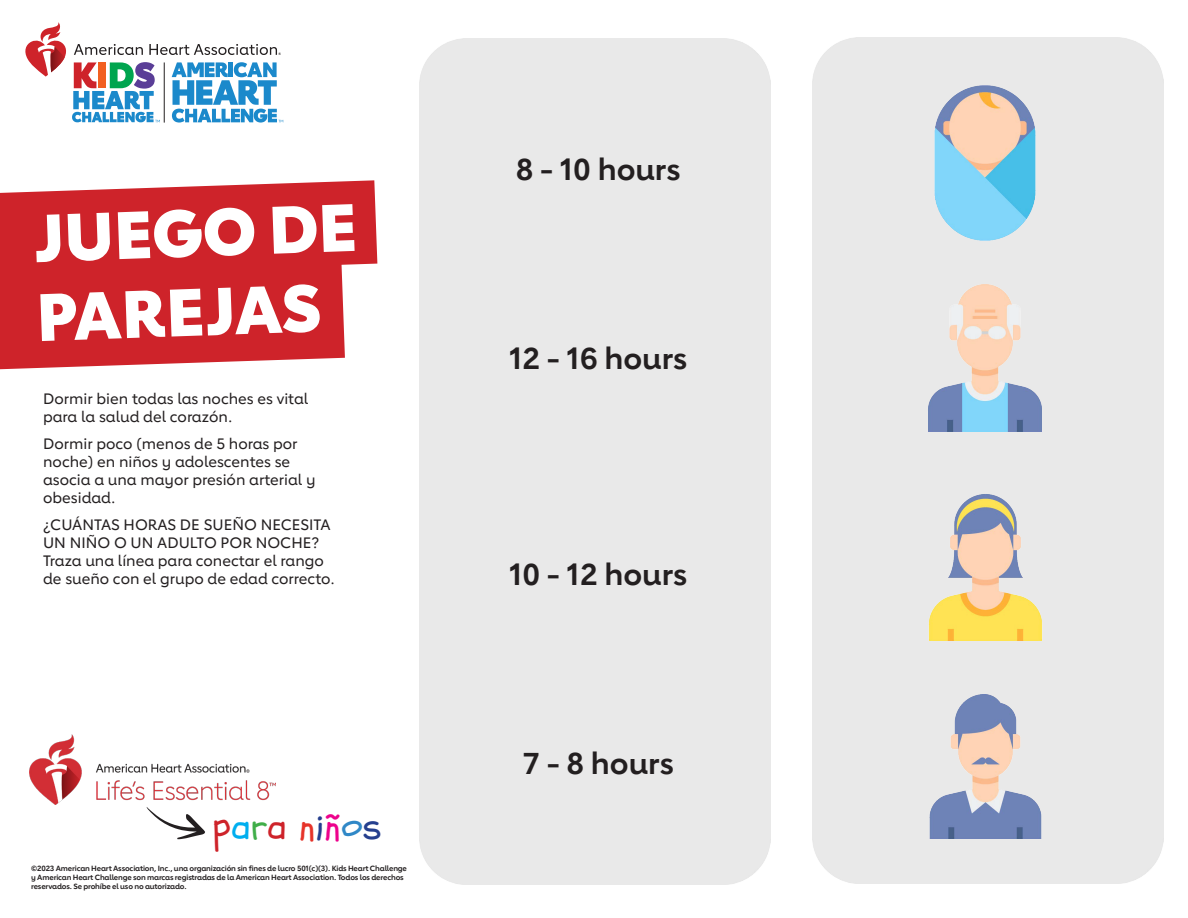
<style>
.page{position:relative;width:1188px;height:918px;background:#fff}
.page>*{position:absolute;margin:0;border:0;box-sizing:border-box;transform-origin:0 0}
.t1{font:800 66px/79.2px "Lub Dub";color:#fff}
.t2{font:40.35px "Schoolbell";color:#ce232a}
.t3{font:700 30px "Lub Dub";color:#231f20}
.t4{font:500 15px/18px "Lub Dub";color:#231f20}
.t5{font:700 7.5px/9px "Lub Dub";letter-spacing:-.02em;color:#231f20}
.s1{color:#00aeef}
.s2{color:#40ae49}
.s3{color:#e63329}
.s4{color:#253f8e}
.s5{color:#ed028c}
.s6{color:#3088c7}
</style>
<div class="page">
<svg style="left:25px;top:22px;width:258px;height:101px"></svg>
<svg style="left:0;top:180px;width:377px;height:189px;background:#d33b41"></svg>
<img style="left:905px;top:83px;width:161px;height:160px">
<img style="left:909px;top:281px;width:153px;height:153px">
<img style="left:910px;top:492px;width:151px;height:151px">
<img style="left:910px;top:692px;width:150px;height:150px">
<img style="left:30px;top:734px;width:246px;height:70px">
<svg style="left:147px;top:807px;width:58px;height:32px"></svg>
<h1 class="t1" style="left:32px;top:198px;width:325px;rotate:-2deg">JUEGO DE<br>PAREJAS</h1>
<p class="t4" style="left:43px;top:389px;width:267px">Dormir bien todas las noches es vital para la salud del corazón.</p>
<p class="t4" style="left:43px;top:434px;width:274px">Dormir poco (menos de 5 horas por noche) en niños y adolescentes se asocia a una mayor presión arterial y obesidad.</p>
<p class="t4" style="left:43px;top:515px;width:293px">¿CUÁNTAS HORAS DE SUEÑO NECESITA UN NIÑO O UN ADULTO POR NOCHE?<br>Traza una línea para conectar el rango de sueño con el grupo de edad correcto.</p>
<h2 class="t2" style="left:212px;top:799px;width:171px">p<span class="s1">a</span><span class="s2">r</span>a <span class="s3">n</span><span class="s4">i</span><span class="s5">ñ</span><span class="s6">o</span><span class="s4">s</span></h2>
<p class="t5" style="left:31px;top:864px;width:377px">©2023 American Heart Association, Inc., una organización sin fines de lucro 501(c)(3). Kids Heart Challenge y American Heart Challenge son marcas registradas de la American Heart Association. Todos los derechos reservados. Se prohíbe el uso no autorizado.</p>
<h3 class="t3" style="left:516px;top:151px;width:166px">8 - 10 hours</h3>
<h3 class="t3" style="left:509px;top:340px;width:180px">12 - 16 hours</h3>
<h3 class="t3" style="left:509px;top:556px;width:180px">10 - 12 hours</h3>
<h3 class="t3" style="left:522px;top:745px;width:153px">7 - 8 hours</h3>
</div>
